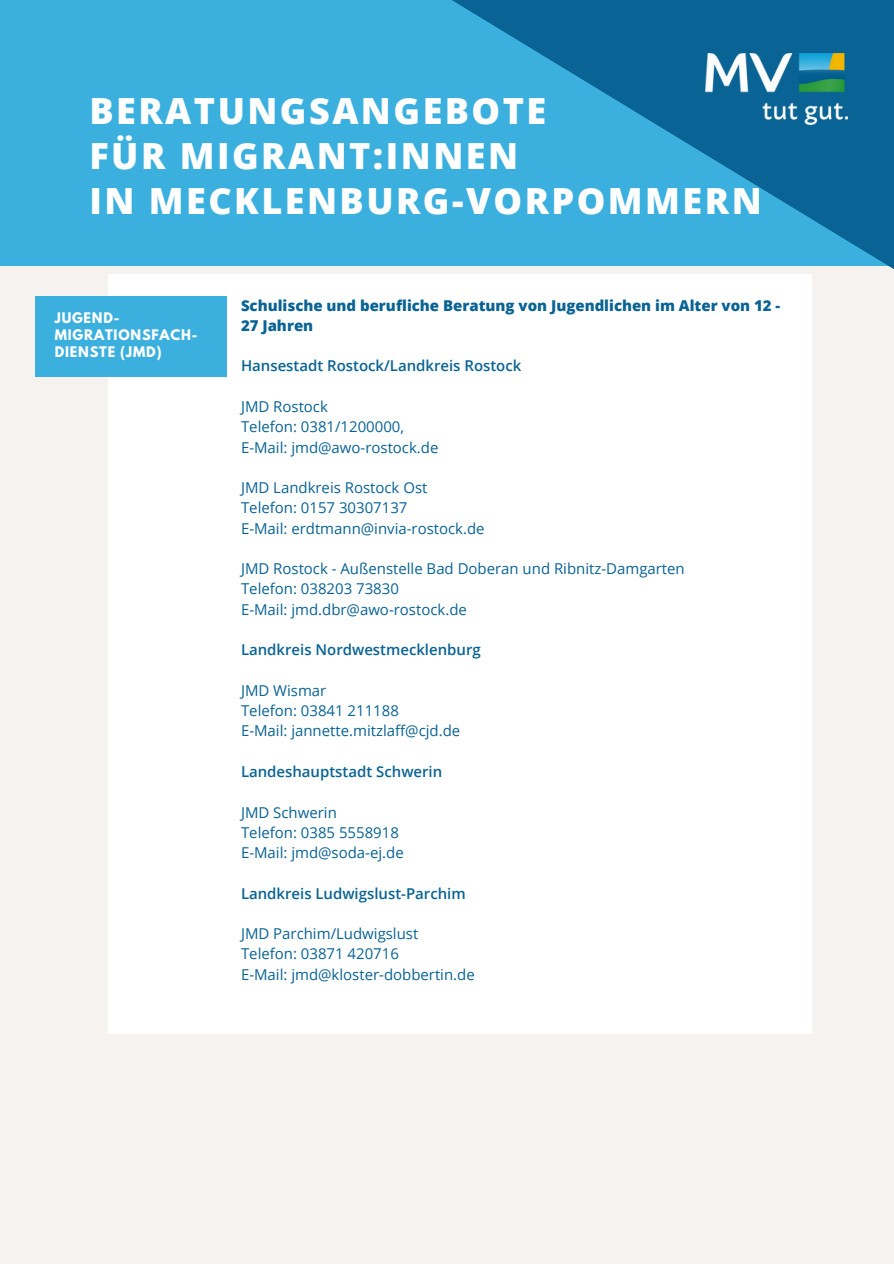
<style>
.page{position:relative;width:894px;height:1264px;background:#fff}
.page>*{position:absolute;margin:0;border:0;box-sizing:border-box;transform-origin:0 0}
.t1{font:800 36px "Open Sans";letter-spacing:.07em;color:#fff}
.t2{font:15px "Open Sans";color:#096394}
.t3{font:600 15px "Open Sans";color:#096394}
.t4{font:800 15px/20.2px "Open Sans";color:#096394}
.t5{font:700 12.9px/17.2px "League Spartan";letter-spacing:.06em;color:#fff}
</style>
<div class="page">
<div style="left:0;top:0;width:893px;height:1263px;background:#f6f2ef"></div>
<div style="left:0;top:0;width:893px;height:266px;background:#3bb0df"></div>
<div style="left:109px;top:274px;width:702px;height:759px;background:#fff"></div>
<svg style="left:452px;top:0;width:441px;height:299px"></svg>
<img style="left:705px;top:54px;width:142px;height:71px">
<div style="left:35px;top:296px;width:191px;height:81px;background:#3bb0df"></div>
<p class="t1" style="left:89px;top:86px;width:458px">BERATUNGSANGEBOTE</p>
<p class="t1" style="left:89px;top:131px;width:430px">FÜR MIGRANT:INNEN</p>
<p class="t1" style="left:89px;top:176px;width:673px">IN MECKLENBURG-VORPOMMERN</p>
<p class="t5" style="left:55px;top:310px;width:144px">JUGEND-<br>MIGRATIONSFACH-<br>DIENSTE (JMD)</p>
<p class="t4" style="left:241px;top:295px;width:540px">Schulische und berufliche Beratung von Jugendlichen im Alter von 12 -<br>27 Jahren</p>
<p class="t3" style="left:241px;top:355px;width:282px">Hansestadt Rostock/Landkreis Rostock</p>
<p class="t2" style="left:241px;top:396px;width:88px">JMD Rostock</p>
<p class="t2" style="left:241px;top:416px;width:164px">Telefon: 0381/1200000,</p>
<p class="t2" style="left:241px;top:436px;width:199px">E-Mail: jmd@awo-rostock.de</p>
<p class="t2" style="left:241px;top:477px;width:188px">JMD Landkreis Rostock Ost</p>
<p class="t2" style="left:241px;top:497px;width:168px">Telefon: 0157 30307137</p>
<p class="t2" style="left:241px;top:517px;width:245px">E-Mail: erdtmann@invia-rostock.de</p>
<p class="t2" style="left:241px;top:558px;width:445px">JMD Rostock - Außenstelle Bad Doberan und Ribnitz-Damgarten</p>
<p class="t2" style="left:241px;top:578px;width:159px">Telefon: 038203 73830</p>
<p class="t2" style="left:241px;top:598px;width:227px">E-Mail: jmd.dbr@awo-rostock.de</p>
<p class="t3" style="left:241px;top:639px;width:241px">Landkreis Nordwestmecklenburg</p>
<p class="t2" style="left:241px;top:680px;width:87px">JMD Wismar</p>
<p class="t2" style="left:241px;top:700px;width:159px">Telefon: 03841 211188</p>
<p class="t2" style="left:241px;top:720px;width:221px">E-Mail: jannette.mitzlaff@cjd.de</p>
<p class="t3" style="left:241px;top:761px;width:203px">Landeshauptstadt Schwerin</p>
<p class="t2" style="left:241px;top:801px;width:97px">JMD Schwerin</p>
<p class="t2" style="left:241px;top:821px;width:159px">Telefon: 0385 5558918</p>
<p class="t2" style="left:241px;top:842px;width:164px">E-Mail: jmd@soda-ej.de</p>
<p class="t3" style="left:241px;top:882px;width:226px">Landkreis Ludwigslust-Parchim</p>
<p class="t2" style="left:241px;top:923px;width:179px">JMD Parchim/Ludwigslust</p>
<p class="t2" style="left:241px;top:943px;width:159px">Telefon: 03871 420716</p>
<p class="t2" style="left:241px;top:963px;width:235px">E-Mail: jmd@kloster-dobbertin.de</p>
</div>
